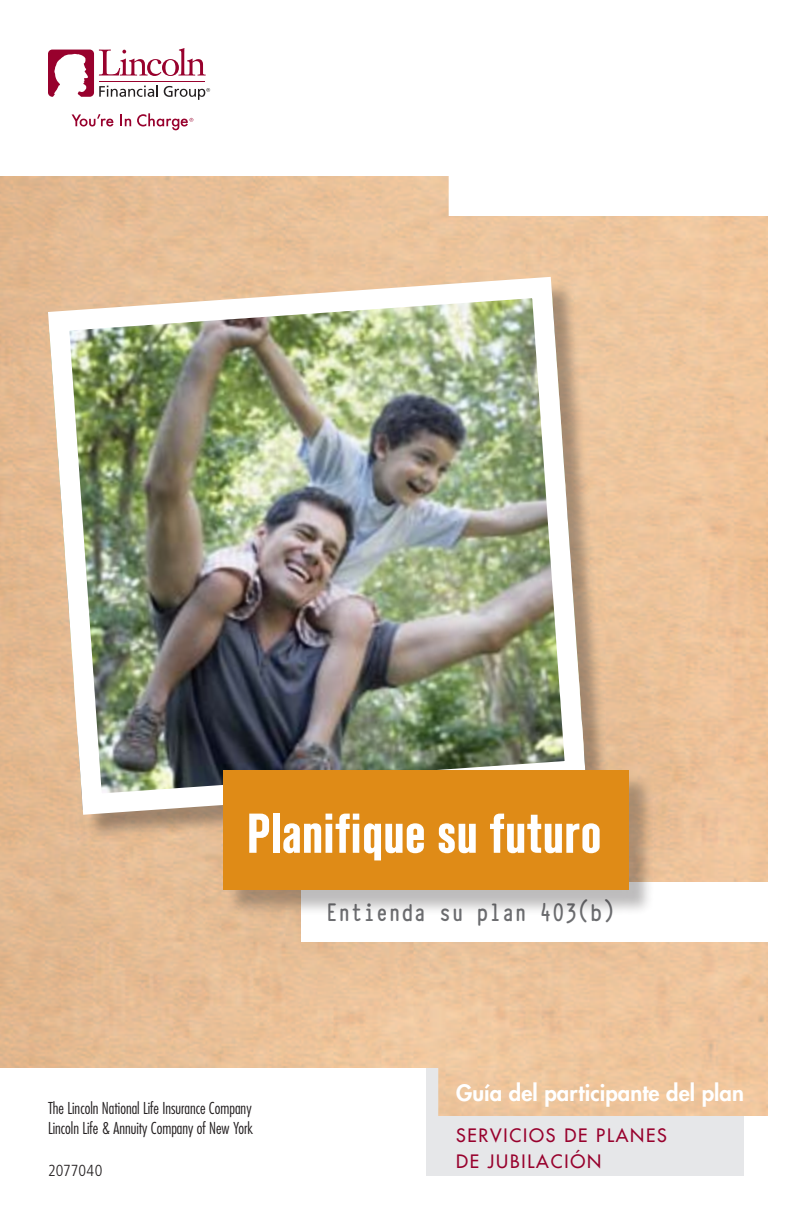
<style>
.page{position:relative;width:792px;height:1224px;background:#fff}
.page>*{position:absolute;margin:0;border:0;box-sizing:border-box;transform-origin:0 0}
.t1{font:700 condensed 56px "Standard CT";color:#fff}
.t2{font:700 28px "Typewriter Condensed";color:#6c6d70}
.t3{font:800 22px "Futura";letter-spacing:.005em;color:#fff}
.t4{font:18px/26px "Futura";letter-spacing:.1em;color:#98012d}
.t5{font:300 condensed 16px/20px "Futura";color:#231f20}
.t6{font:300 condensed 16px "Frutiger LT Std";letter-spacing:.005em;color:#231f20}
</style>
<div class="page">
<div style="left:426px;top:971px;width:318px;height:205px;background:#e6e7e9"></div>
<img style="left:0;top:176px;width:768px;height:940px">
<div style="left:52px;top:281px;width:558px;height:558px;background:#231f20;opacity:.35"></div>
<img style="left:49px;top:292px;width:537px;height:518px">
<div style="left:49px;top:278px;width:536px;height:536px;border:20px solid #fff;border-radius:34px"></div>
<svg style="left:72px;top:114px;width:41px;height:12px"></svg>
<svg style="left:120px;top:114px;width:11px;height:12px"></svg>
<svg style="left:48px;top:48px;width:162px;height:52px"></svg>
<svg style="left:137px;top:113px;width:56px;height:17px"></svg>
<div style="left:301px;top:882px;width:491px;height:60px;background:#fff"></div>
<div style="left:226px;top:773px;width:428px;height:142px;background:#231f20;opacity:.3"></div>
<div style="left:223px;top:770px;width:406px;height:120px;background:#df8b17"></div>
<h1 class="t1" style="left:247px;top:802px;width:356px">Planifique su futuro</h1>
<p class="t5" style="left:48px;top:1098px;width:207px">The Lincoln National Life Insurance Company<br>Lincoln Life &amp; Annuity Company of New York</p>
<p class="t6" style="left:48px;top:1161px;width:56px">2077040</p>
<h2 class="t2" style="left:325px;top:892px;width:291px">Entienda su plan 403(b)</h2>
<h3 class="t3" style="left:456px;top:1078px;width:290px">Guía del participante del plan</h3>
<p class="t4" style="left:456px;top:1122px;width:212px">SERVICIOS DE PLANES<br>DE JUBILACIÓN</p>
</div>
